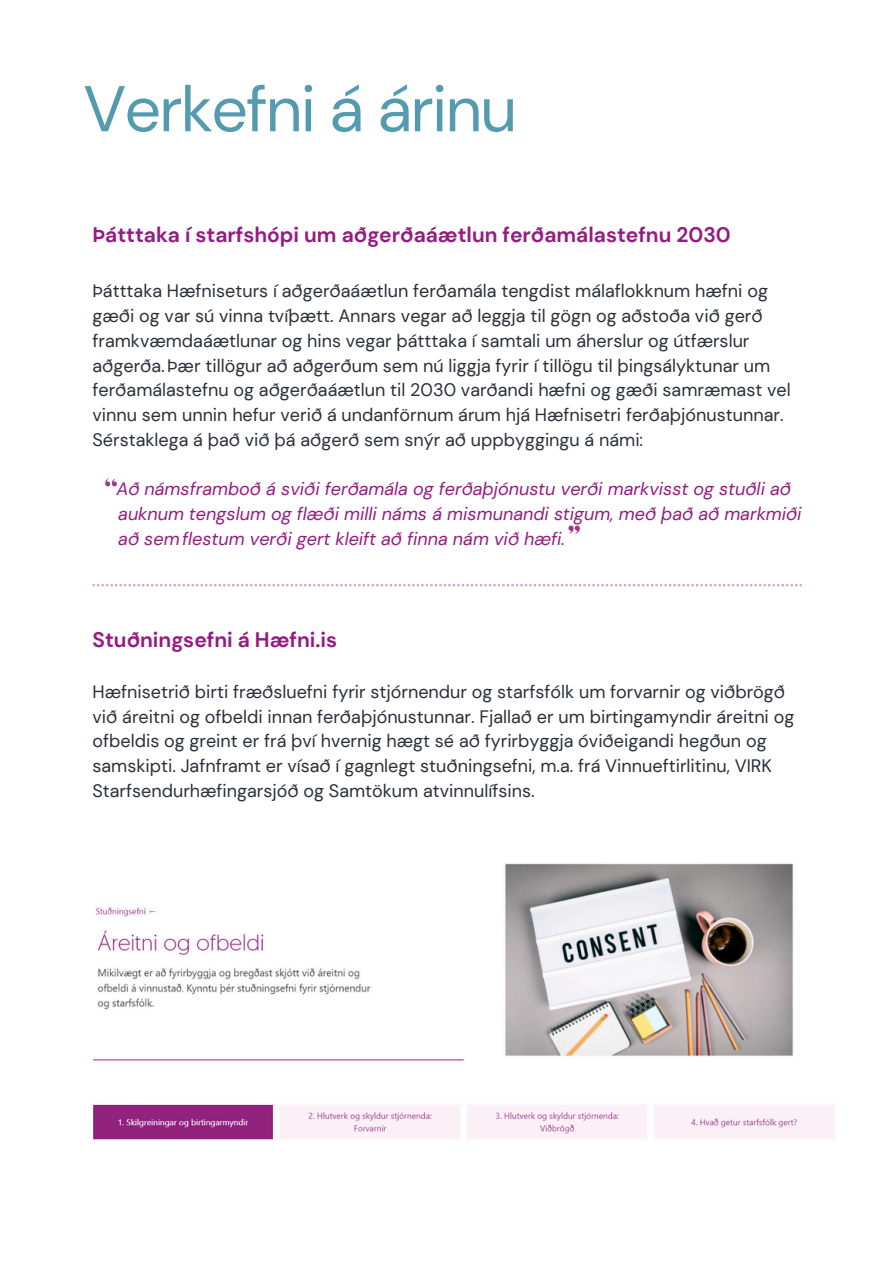
<style>
.page{position:relative;width:894px;height:1264px;background:#fff}
.page>*{position:absolute;margin:0;border:0;box-sizing:border-box;transform-origin:0 0}
.t1{font:64.5px "DM Sans";letter-spacing:-.03em;color:#559bb0}
.t2{font:700 21px "DM Sans";color:#951b81}
.t3{font:18px/24.8px "DM Sans";color:#293039}
.t4{font:italic 18px "DM Sans";color:#951b81}
</style>
<div class="page">
<svg style="left:92px;top:584px;width:710px;height:2px"></svg>
<svg style="left:568px;top:525px;width:11px;height:8px"></svg>
<svg style="left:105px;top:478px;width:11px;height:8px"></svg>
<img style="left:93px;top:863px;width:741px;height:277px">
<p class="t1" style="left:83px;top:67px;width:435px">Verkefni á árinu</p>
<h1 class="t2" style="left:92px;top:221px;width:639px">Þátttaka í starfshópi um aðgerðaáætlun ferðamálastefnu 2030</h1>
<h2 class="t3" style="left:92px;top:279px;width:699px">Þátttaka Hæfniseturs í aðgerðaáætlun ferðamála tengdist málaflokknum hæfni og gæði og var sú vinna tvíþætt. Annars vegar að leggja til gögn og aðstoða við gerð framkvæmdaáætlunar og hins vegar þátttaka í samtali um áherslur og útfærslur aðgerða.Þær tillögur að aðgerðum sem nú liggja fyrir í tillögu til þingsályktunar um ferðamálastefnu og aðgerðaáætlun til 2030 varðandi hæfni og gæði samræmast vel vinnu sem unnin hefur verið á undanförnum árum hjá Hæfnisetri ferðaþjónustunnar.<br>Sérstaklega á það við þá aðgerð sem snýr að uppbyggingu á námi:</h2>
<p class="t4" style="left:116px;top:477px;width:676px">Að námsframboð á sviði ferðamála og ferðaþjónustu verði markvisst og stuðli að</p>
<p class="t4" style="left:118px;top:502px;width:684px">auknum tengslum og flæði milli náms á mismunandi stigum, með það að markmiði</p>
<p class="t4" style="left:118px;top:527px;width:448px">að semflestum verði gert kleift að finna nám við hæfi.</p>
<p class="t2" style="left:92px;top:626px;width:246px">Stuðningsefni á Hæfni.is</p>
<h2 class="t3" style="left:92px;top:679px;width:703px">Hæfnisetrið birti fræðsluefni fyrir stjórnendur og starfsfólk um forvarnir og viðbrögð við áreitni og ofbeldi innan ferðaþjónustunnar. Fjallað er um birtingamyndir áreitni og ofbeldis og greint er frá því hvernig hægt sé að fyrirbyggja óviðeigandi hegðun og samskipti. Jafnframt er vísað í gagnlegt stuðningsefni, m.a. frá Vinnueftirlitinu, VIRK Starfsendurhæfingarsjóð og Samtökum atvinnulífsins.</h2>
</div>
